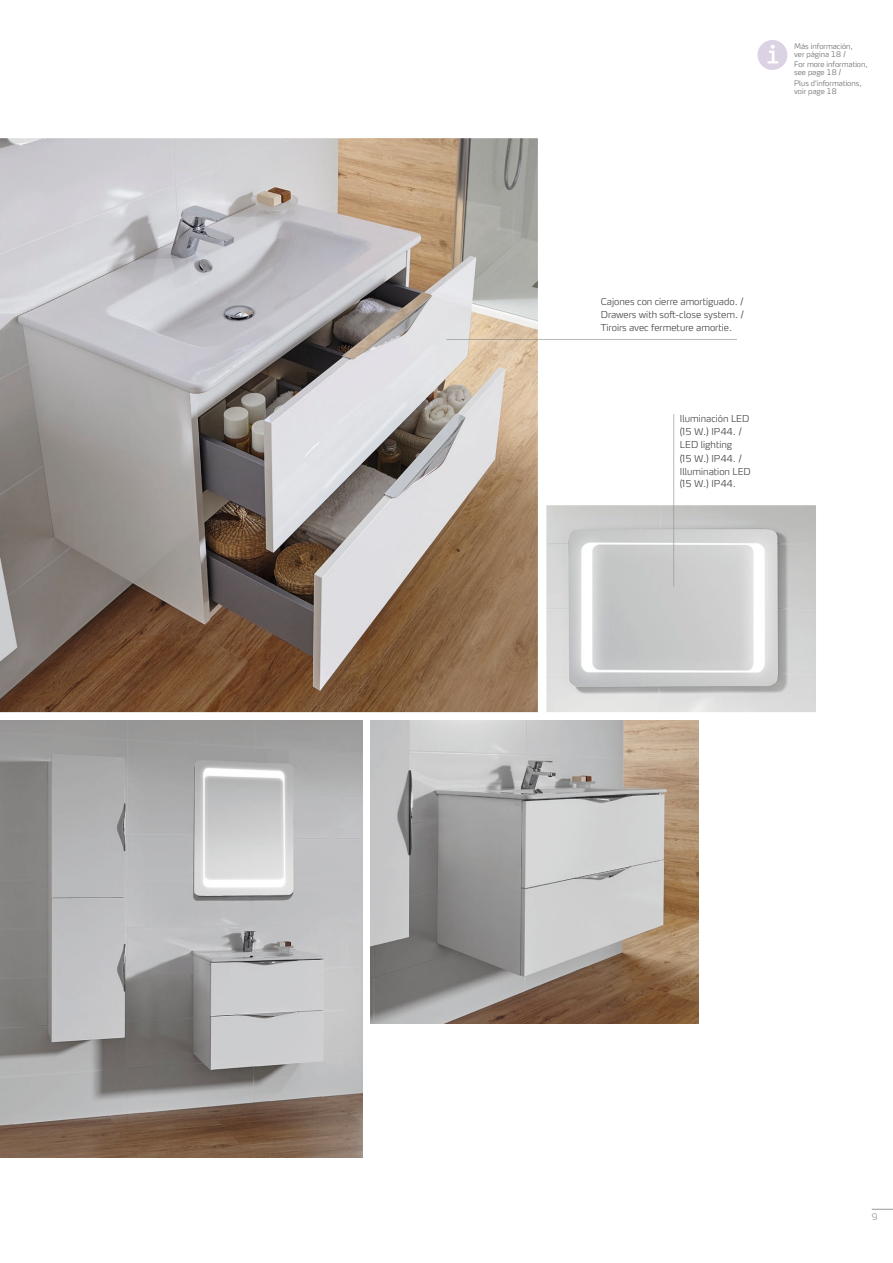
<style>
.page{position:relative;width:893px;height:1263px;background:#fff}
.page>*{position:absolute;margin:0;border:0;box-sizing:border-box;transform-origin:0 0}
.t1{font:300 expanded 9.45px/13.4px "Max OT";color:#414140}
.t2{font:300 expanded 9px "Max OT";color:#999}
.t3{font:300 expanded 7.5px/8.2px "Max OT";color:#686868}
</style>
<div class="page">
<svg style="left:872px;top:1209px;width:21px;height:1px"></svg>
<img style="left:0;top:721px;width:362px;height:436px">
<img style="left:371px;top:721px;width:327px;height:302px">
<img style="left:546px;top:505px;width:270px;height:207px">
<svg style="left:673px;top:414px;width:1px;height:91px"></svg>
<img style="left:673px;top:505px;width:1px;height:81px">
<img style="left:0;top:138px;width:538px;height:574px">
<svg style="left:538px;top:339px;width:199px;height:1px"></svg>
<img style="left:446px;top:339px;width:92px;height:1px">
<svg style="left:757px;top:40px;width:30px;height:30px"></svg>
<p class="t3" style="left:794px;top:42px;width:60px">Más información, ver página 18 /</p>
<p class="t3" style="left:794px;top:60px;width:75px">For more information, see page 18 /</p>
<p class="t3" style="left:794px;top:79px;width:69px">Plus d’informations, voir page 18</p>
<p class="t1" style="left:601px;top:294px;width:145px;text-align:justify">Cajones con cierre amortiguado. / Drawers with soft-close system. / Tiroirs avec fermeture amortie.</p>
<p class="t1" style="left:680px;top:411px;width:72px">Iluminación LED (15 W.) IP44. /<br>LED lighting<br>(15 W.) IP44. /<br>Illumination LED</p>
<p class="t1" style="left:680px;top:476px;width:58px">(15 W.) IP44.</p>
<p class="t2" style="left:872px;top:1211px;width:7px">9</p>
</div>
